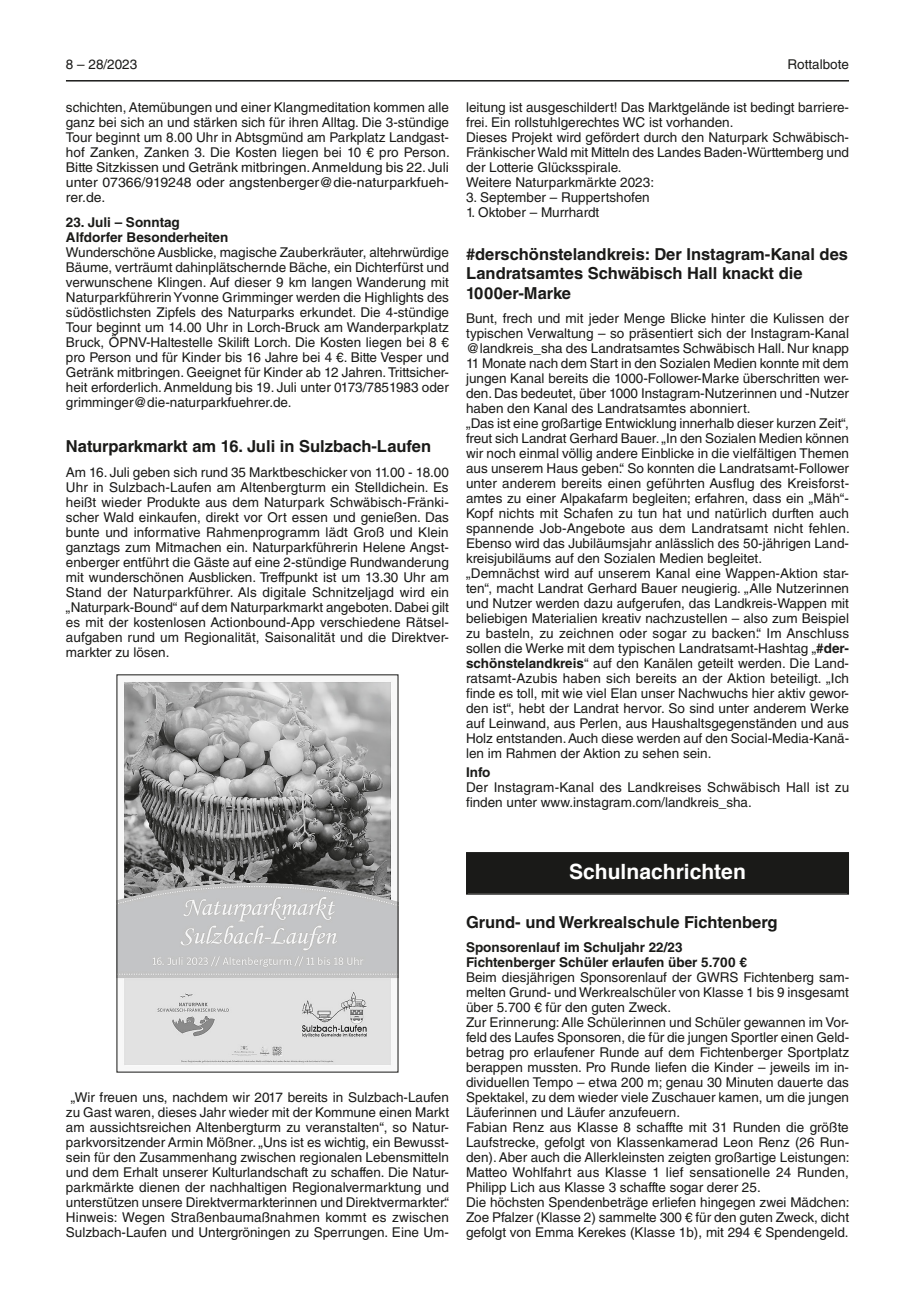
<style>
.page{position:relative;width:915px;height:1297px;background:#fff}
.page>*{position:absolute;margin:0;border:0;box-sizing:border-box;transform-origin:0 0}
.t1{font:700 21px "Helvetica";color:#fff}
.t2{font:700 16.5px/19.5px "Helvetica LT Std";color:#1a1a18}
.t3{font:13.5px/15px "Helvetica LT Std";color:#1a1a18}
.t4{font:700 13.5px/15px "Helvetica LT Std";color:#1a1a18}
.s1{font-weight:700}
</style>
<div class="page">
<hr style="left:66px;top:80px;width:782px;height:2px;background:#1a1a18">
<img style="left:119px;top:681px;width:277px;height:384px">
<div style="left:467px;top:853px;width:380px;height:40px;background:#1a1a18"></div>
<div style="left:466px;top:852px;width:382px;height:43px;border:2px solid #1a1a18"></div>
<p class="t3" style="left:66px;top:57px;width:73px">8 – 28/2023</p>
<p class="t3" style="left:787px;top:57px;width:63px">Rottalbote</p>
<p class="t3" style="left:66px;top:99px;width:385px;text-align:justify">schichten, Atemübungen und einer Klangmeditation kommen alle ganz bei sich an und stärken sich für ihren Alltag. Die 3-stündige Tour beginnt um 8.00 Uhr in Abtsgmünd am Parkplatz Landgast&shy;hof Zanken, Zanken 3. Die Kosten liegen bei 10 € pro Person.<br>Bitte Sitzkissen und Getränk mitbringen. Anmeldung bis 22. Juli unter 07366/919248 oder angstenberger@die-naturparkfueh&shy;rer.de.</p>
<p class="t4" style="left:66px;top:214px;width:164px">23. Juli – Sonntag<br>Alfdorfer Besonderheiten</p>
<p class="t3" style="left:66px;top:245px;width:384px;text-align:justify">Wunderschöne Ausblicke, magische Zauberkräuter, altehrwürdige Bäume, verträumt dahinplätschernde Bäche, ein Dichterfürst und verwunschene Klingen. Auf dieser 9 km langen Wanderung mit Naturparkführerin Yvonne Grimminger werden die Highlights des südöstlichsten Zipfels des Naturparks erkundet. Die 4-stündige Tour beginnt um 14.00 Uhr in Lorch-Bruck am Wanderparkplatz Bruck, ÖPNV-Haltestelle Skilift Lorch. Die Kosten liegen bei 8 € pro Person und für Kinder bis 16 Jahre bei 4 €. Bitte Vesper und Getränk mitbringen. Geeignet für Kinder ab 12 Jahren. Trittsicher&shy;heit erforderlich. Anmeldung bis 19. Juli unter 0173/7851983 oder grimminger@die-naturparkfuehrer.de.</p>
<p class="t2" style="left:66px;top:436px;width:366px">Naturparkmarkt am 16. Juli in Sulzbach-Laufen</p>
<p class="t3" style="left:66px;top:464px;width:384px;text-align:justify">Am 16. Juli geben sich rund 35 Marktbeschicker von 11.00 - 18.00<br>Uhr in Sulzbach-Laufen am Altenbergturm ein Stelldichein. Es heißt wieder Produkte aus dem Naturpark Schwäbisch-Fränki&shy;scher Wald einkaufen, direkt vor Ort essen und genießen. Das bunte und informative Rahmenprogramm lädt Groß und Klein ganztags zum Mitmachen ein. Naturparkführerin Helene Angst&shy;enberger entführt die Gäste auf eine 2-stündige Rundwanderung mit wunderschönen Ausblicken. Treffpunkt ist um 13.30 Uhr am Stand der Naturparkführer. Als digitale Schnitzeljagd wird ein „Naturpark-Bound“ auf dem Naturparkmarkt angeboten. Dabei gilt es mit der kostenlosen Actionbound-App verschiedene Rätsel&shy;aufgaben rund um Regionalität, Saisonalität und die Direktver&shy;markter zu lösen.</p>
<p class="t3" style="left:466px;top:99px;width:384px">leitung ist ausgeschildert! Das Marktgelände ist bedingt barriere&shy;frei. Ein rollstuhlgerechtes WC ist vorhanden.<br>Dieses Projekt wird gefördert durch den Naturpark Schwäbisch-Fränkischer Wald mit Mitteln des Landes Baden-Württemberg und der Lotterie Glücksspirale.<br>Weitere Naturparkmärkte 2023:</p>
<p class="t3" style="left:466px;top:189px;width:185px">3. September – Ruppertshofen</p>
<p class="t3" style="left:466px;top:204px;width:135px">1. Oktober – Murrhardt</p>
<p class="t2" style="left:466px;top:244px;width:383px">#derschönstelandkreis: Der Instagram-Kanal des<br>Landratsamtes Schwäbisch Hall knackt die<br>1000er-Marke</p>
<p class="t3" style="left:466px;top:311px;width:385px">Bunt, frech und mit jeder Menge Blicke hinter die Kulissen der typischen Verwaltung – so präsentiert sich der Instagram-Kanal @landkreis_sha des Landratsamtes Schwäbisch Hall. Nur knapp 11 Monate nach dem Start in den Sozialen Medien konnte mit dem jungen Kanal bereits die 1000-Follower-Marke überschritten wer&shy;den. Das bedeutet, über 1000 Instagram-Nutzerinnen und -Nutzer haben den Kanal des Landratsamtes abonniert.<br>„Das ist eine großartige Entwicklung innerhalb dieser kurzen Zeit“, freut sich Landrat Gerhard Bauer. „In den Sozialen Medien können wir noch einmal völlig andere Einblicke in die vielfältigen Themen aus unserem Haus geben.“ So konnten die Landratsamt-Follower unter anderem bereits einen geführten Ausflug des Kreisforst&shy;amtes zu einer Alpakafarm begleiten; erfahren, dass ein „Mäh“- Kopf nichts mit Schafen zu tun hat und natürlich durften auch spannende Job-Angebote aus dem Landratsamt nicht fehlen.<br>Ebenso wird das Jubiläumsjahr anlässlich des 50-jährigen Land&shy;kreisjubiläums auf den Sozialen Medien begleitet.<br>„Demnächst wird auf unserem Kanal eine Wappen-Aktion star&shy;ten“, macht Landrat Gerhard Bauer neugierig. „Alle Nutzerinnen und Nutzer werden dazu aufgerufen, das Landkreis-Wappen mit beliebigen Materialien kreativ nachzustellen – also zum Beispiel zu basteln, zu zeichnen oder sogar zu backen.“ Im Anschluss sollen die Werke mit dem typischen Landratsamt-Hashtag „<span class="s1">#der&shy;schönstelandkreis</span>“ auf den Kanälen geteilt werden. Die Land&shy;ratsamt-Azubis haben sich bereits an der Aktion beteiligt. „Ich finde es toll, mit wie viel Elan unser Nachwuchs hier aktiv gewor&shy;den ist“, hebt der Landrat hervor. So sind unter anderem Werke auf Leinwand, aus Perlen, aus Haushaltsgegenständen und aus Holz entstanden. Auch diese werden auf den Social-Media-Kanä&shy;len im Rahmen der Aktion zu sehen sein.</p>
<p class="t4" style="left:466px;top:765px;width:26px">Info</p>
<p class="t3" style="left:466px;top:780px;width:384px">Der Instagram-Kanal des Landkreises Schwäbisch Hall ist zu finden unter www.instagram.com/landkreis_sha.</p>
<p class="t3" style="left:66px;top:1090px;width:384px;text-align:center">„Wir freuen uns, nachdem wir 2017 bereits in Sulzbach-Laufen zu Gast waren, dieses Jahr wieder mit der Kommune einen Markt am aussichtsreichen Altenbergturm zu veranstalten“, so Natur&shy;parkvorsitzender Armin Mößner. „Uns ist es wichtig, ein Bewusst&shy;sein für den Zusammenhang zwischen regionalen Lebensmitteln und dem Erhalt unserer Kulturlandschaft zu schaffen. Die Natur&shy;parkmärkte dienen der nachhaltigen Regionalvermarktung und unterstützen unsere Direktvermarkterinnen und Direktvermarkter.“ Hinweis: Wegen Straßenbaumaßnahmen kommt es zwischen Sulzbach-Laufen und Untergröningen zu Sperrungen. Eine Um-</p>
<h1 class="t1" style="left:569px;top:855px;width:178px">Schulnachrichten</h1>
<p class="t2" style="left:466px;top:912px;width:313px">Grund- und Werkrealschule Fichtenberg</p>
<p class="t4" style="left:466px;top:940px;width:282px">Sponsorenlauf im Schuljahr 22/23<br>Fichtenberger Schüler erlaufen über 5.700 €</p>
<p class="t3" style="left:466px;top:970px;width:385px">Beim diesjährigen Sponsorenlauf der GWRS Fichtenberg sam&shy;melten Grund- und Werkrealschüler von Klasse 1 bis 9 insgesamt über 5.700 € für den guten Zweck.<br>Zur Erinnerung: Alle Schülerinnen und Schüler gewannen im Vor&shy;feld des Laufes Sponsoren, die für die jungen Sportler einen Geld&shy;betrag pro erlaufener Runde auf dem Fichtenberger Sportplatz berappen mussten. Pro Runde liefen die Kinder – jeweils im in&shy;dividuellen Tempo – etwa 200 m; genau 30 Minuten dauerte das Spektakel, zu dem wieder viele Zuschauer kamen, um die jungen Läuferinnen und Läufer anzufeuern.<br>Fabian Renz aus Klasse 8 schaffte mit 31 Runden die größte Laufstrecke, gefolgt von Klassenkamerad Leon Renz (26 Run&shy;den). Aber auch die Allerkleinsten zeigten großartige Leistungen:<br>Matteo Wohlfahrt aus Klasse 1 lief sensationelle 24 Runden, Philipp Lich aus Klasse 3 schaffte sogar derer 25.<br>Die höchsten Spendenbeträge erliefen hingegen zwei Mädchen:<br>Zoe Pfalzer (Klasse 2) sammelte 300 € für den guten Zweck, dicht gefolgt von Emma Kerekes (Klasse 1b), mit 294 € Spendengeld.</p>
</div>
